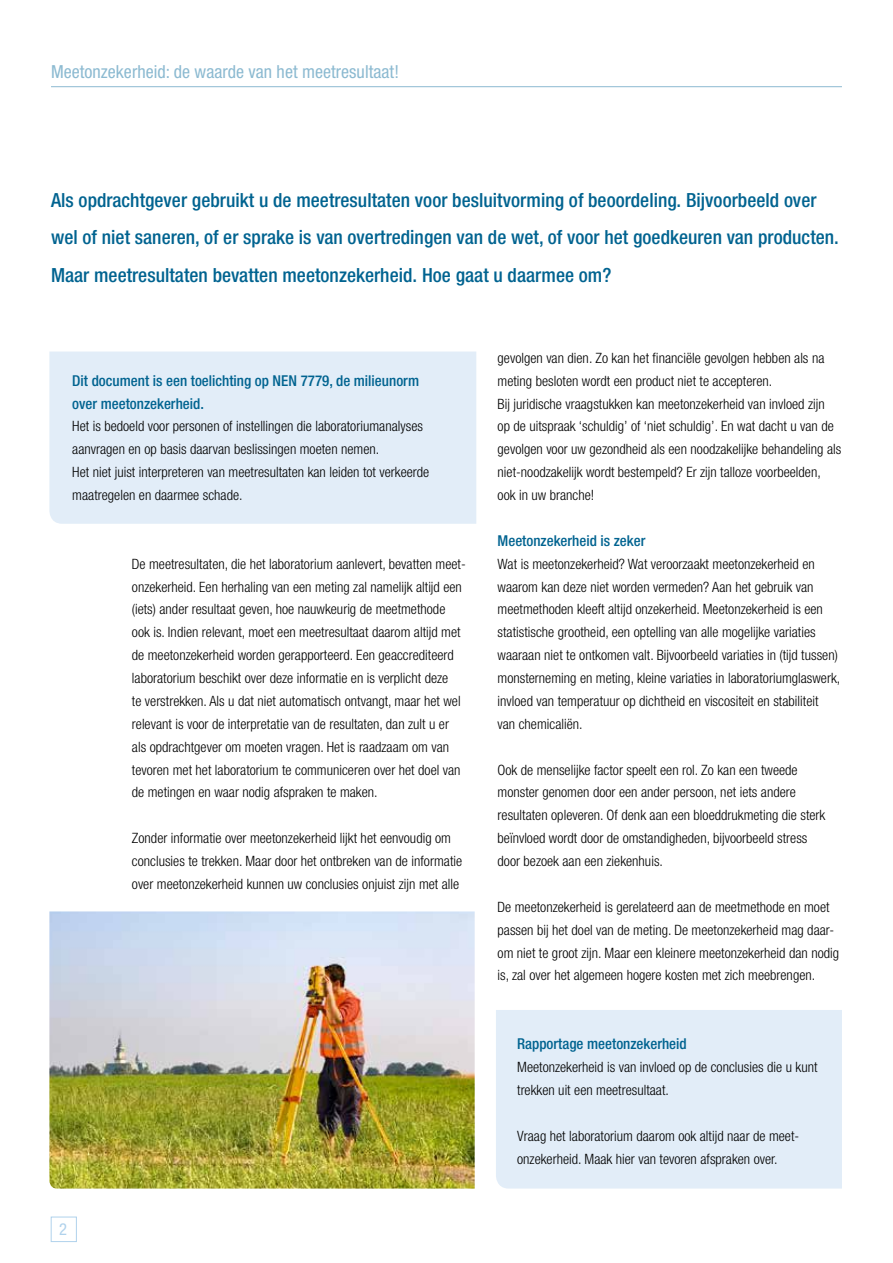
<style>
.page{position:relative;width:893px;height:1263px;background:#fff}
.page>*{position:absolute;margin:0;border:0;box-sizing:border-box;transform-origin:0 0}
.t1{font:500 condensed 19.5px/37.5px "Helvetica Neue";color:#006390}
.t2{font:condensed 18px "Helvetica Neue";color:#8cbad1}
.t3{font:condensed 16.5px "Helvetica Neue";color:#b0d2ec}
.t4{font:500 condensed 15px/22.8px "Helvetica Neue";color:#006390}
.t5{font:300 condensed 14.25px/22.8px "Helvetica Neue";color:#000}
</style>
<div class="page">
<hr style="left:51px;top:86px;width:791px;height:1px;background:#8cbad1">
<div style="left:51px;top:1217px;width:26px;height:25px;background:#fff;border:1px solid #b0d2ec"></div>
<img style="left:49px;top:911px;width:426px;height:277px">
<div style="left:49px;top:351px;width:427px;height:173px;background:#e2edf8"></div>
<div style="left:496px;top:1010px;width:346px;height:178px;background:#e2edf8"></div>
<p class="t2" style="left:51px;top:61px;width:349px">Meetonzekerheid: de waarde van het meetresultaat!</p>
<p class="t1" style="left:51px;top:181px;width:789px">Als opdrachtgever gebruikt u de meetresultaten voor besluitvorming of beoordeling. Bijvoorbeeld over wel of niet saneren, of er sprake is van overtredingen van de wet, of voor het goedkeuren van producten.<br>Maar meetresultaten bevatten meetonzekerheid. Hoe gaat u daarmee om?</p>
<p class="t4" style="left:72px;top:369px;width:348px">Dit document is een toelichting op NEN 7779, de milieunorm over meetonzekerheid.</p>
<p class="t5" style="left:72px;top:415px;width:359px">Het is bedoeld voor personen of instellingen die laboratoriumanalyses aanvragen en op basis daarvan beslissingen moeten nemen.<br>Het niet juist interpreteren van meetresultaten kan leiden tot verkeerde maatregelen en daarmee schade.</p>
<p class="t5" style="left:132px;top:552px;width:335px">De meetresultaten, die het laboratorium aanlevert, bevatten meet&shy;onzekerheid. Een herhaling van een meting zal namelijk altijd een (iets) ander resultaat geven, hoe nauwkeurig de meetmethode ook is. Indien relevant, moet een meetresultaat daarom altijd met de meetonzekerheid worden gerapporteerd. Een geaccrediteerd laboratorium beschikt over deze informatie en is verplicht deze<br>te verstrekken. Als u dat niet automatisch ontvangt, maar het wel relevant is voor de interpretatie van de resultaten, dan zult u er als opdrachtgever om moeten vragen. Het is raadzaam om van tevoren met het laboratorium te communiceren over het doel van de metingen en waar nodig afspraken te maken.</p>
<p class="t5" style="left:132px;top:827px;width:332px">Zonder informatie over meetonzekerheid lijkt het eenvoudig om conclusies te trekken. Maar door het ontbreken van de informatie over meetonzekerheid kunnen uw conclusies onjuist zijn met alle</p>
<p class="t3" style="left:59px;top:1219px;width:9px">2</p>
<p class="t5" style="left:498px;top:346px;width:345px">gevolgen van dien. Zo kan het financiële gevolgen hebben als na meting besloten wordt een product niet te accepteren.<br>Bij juridische vraagstukken kan meetonzekerheid van invloed zijn<br>op de uitspraak ‘schuldig’ of ‘niet schuldig’. En wat dacht u van de gevolgen voor uw gezondheid als een noodzakelijke behandeling als niet-noodzakelijk wordt bestempeld? Er zijn talloze voorbeelden, ook in uw branche!</p>
<p class="t4" style="left:498px;top:529px;width:149px">Meetonzekerheid is zeker</p>
<p class="t5" style="left:498px;top:552px;width:344px">Wat is meetonzekerheid? Wat veroorzaakt meetonzekerheid en waarom kan deze niet worden vermeden? Aan het gebruik van meetmethoden kleeft altijd onzekerheid. Meetonzekerheid is een statistische grootheid, een optelling van alle mogelijke variaties waaraan niet te ontkomen valt. Bijvoorbeeld variaties in (tijd tussen) monsterneming en meting, kleine variaties in laboratoriumglaswerk, invloed van temperatuur op dichtheid en viscositeit en stabiliteit<br>van chemicaliën.</p>
<p class="t5" style="left:498px;top:758px;width:329px">Ook de menselijke factor speelt een rol. Zo kan een tweede monster genomen door een ander persoon, net iets andere resultaten opleveren. Of denk aan een bloeddrukmeting die sterk beïnvloed wordt door de omstandigheden, bijvoorbeeld stress door bezoek aan een ziekenhuis.</p>
<p class="t5" style="left:498px;top:895px;width:343px">De meetonzekerheid is gerelateerd aan de meetmethode en moet passen bij het doel van de meting. De meetonzekerheid mag daar&shy;om niet te groot zijn. Maar een kleinere meetonzekerheid dan nodig is, zal over het algemeen hogere kosten met zich meebrengen.</p>
<p class="t4" style="left:517px;top:1032px;width:171px">Rapportage meetonzekerheid</p>
<p class="t5" style="left:517px;top:1055px;width:302px">Meetonzekerheid is van invloed op de conclusies die u kunt trekken uit een meetresultaat.</p>
<p class="t5" style="left:517px;top:1124px;width:284px">Vraag het laboratorium daarom ook altijd naar de meet&shy;onzekerheid. Maak hier van tevoren afspraken over.</p>
</div>
